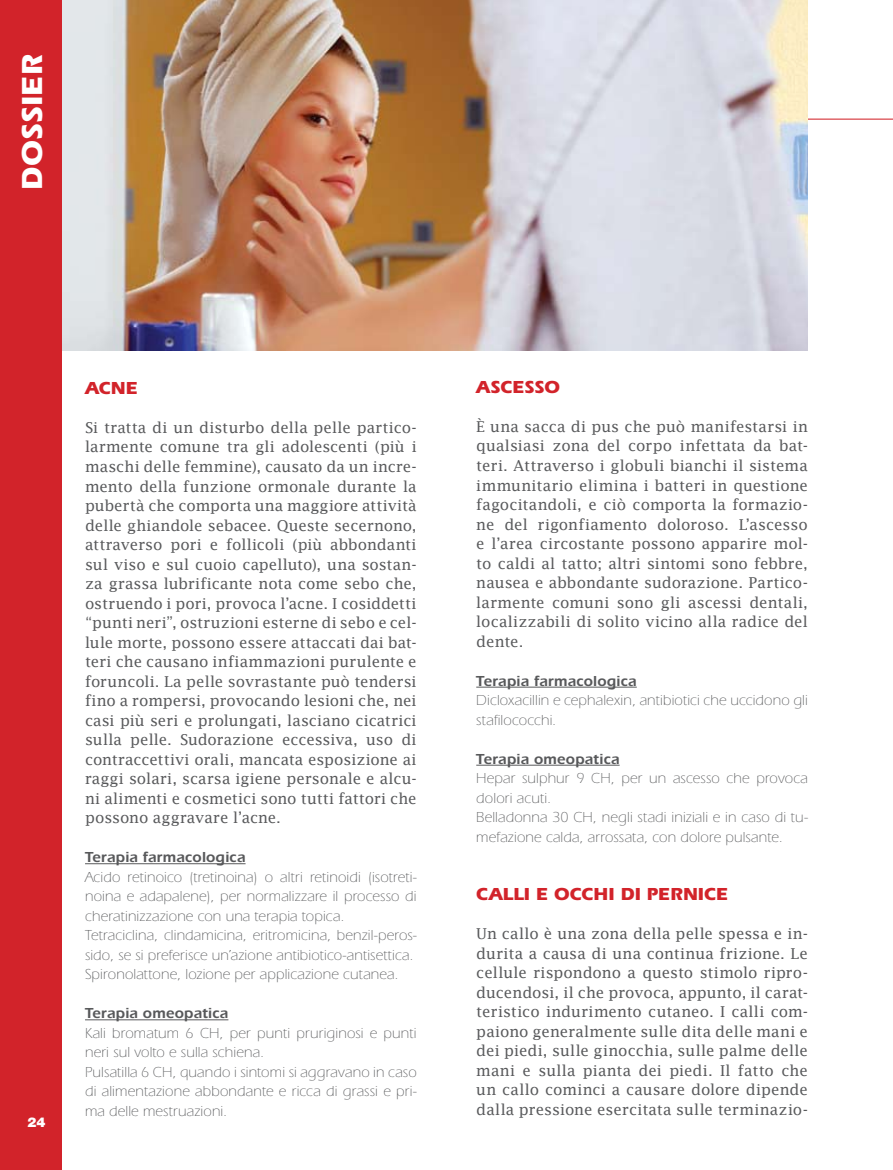
<style>
.page{position:relative;width:893px;height:1170px;background:#fff}
.page>*{position:absolute;margin:0;border:0;box-sizing:border-box;transform-origin:0 0}
.t1{font:700 30px "Itc Eras";color:#fff}
.t2{font:700 18px "Itc Eras";color:#d2232a}
.t3{font:15px/19.5px "Lucida Fax";letter-spacing:.005em;color:#58595b;text-align:justify}
.t4{font:300 15px/19.5px "Itc Eras";letter-spacing:.01em;color:#58595b}
.t5{font:600 15px "Itc Eras";letter-spacing:.01em;color:#58595b}
.t6{font:900 13.5px "Helvetica Neue";color:#fff}
</style>
<div class="page">
<hr style="left:0;top:119px;width:893px;height:1px;background:#d2232a">
<img style="left:62px;top:0;width:746px;height:351px">
<div style="left:0;top:0;width:62px;height:1169px;background:#d2232a"></div>
<hr style="left:85px;top:863px;width:161px;height:1px;background:#58595b">
<hr style="left:85px;top:1019px;width:143px;height:1px;background:#58595b">
<hr style="left:476px;top:686px;width:161px;height:1px;background:#58595b">
<hr style="left:476px;top:764px;width:144px;height:1px;background:#58595b">
<h1 class="t1" style="left:22px;top:190px;width:137px;rotate:-90deg">DOSSIER</h1>
<p class="t6" style="left:27px;top:1114px;width:20px">24</p>
<p class="t2" style="left:85px;top:382px;width:54px">ACNE</p>
<p class="t3" style="left:85px;top:417px;width:333px">Si tratta di un disturbo della pelle partico&shy;larmente comune tra gli adolescenti (più i maschi delle femmine), causato da un incre&shy;mento della funzione ormonale durante la pubertà che comporta una maggiore attività delle ghiandole sebacee. Queste secernono, attraverso pori e follicoli (più abbondanti sul viso e sul cuoio capelluto), una sostan&shy;za grassa lubrificante nota come sebo che, ostruendo i pori, provoca l’acne. I cosiddetti “punti neri”, ostruzioni esterne di sebo e cel&shy;lule morte, possono essere attaccati dai bat&shy;teri che causano infiammazioni purulente e foruncoli. La pelle sovrastante può tendersi fino a rompersi, provocando lesioni che, nei casi più seri e prolungati, lasciano cicatrici sulla pelle. Sudorazione eccessiva, uso di contraccettivi orali, mancata esposizione ai raggi solari, scarsa igiene personale e alcu&shy;ni alimenti e cosmetici sono tutti fattori che possono aggravare l’acne.</p>
<p class="t5" style="left:85px;top:852px;width:162px">Terapia farmacologica</p>
<p class="t4" style="left:85px;top:868px;width:333px">Acido retinoico (tretinoina) o altri retinoidi (isotreti&shy;noina e adapalene), per normalizzare il processo di cheratinizzazione con una terapia topica.<br>Tetraciclina, clindamicina, eritromicina, benzil-peros&shy;sido, se si preferisce un’azione antibiotico-antisettica.<br>Spironolattone, lozione per applicazione cutanea.</p>
<p class="t5" style="left:85px;top:1008px;width:145px">Terapia omeopatica</p>
<p class="t4" style="left:85px;top:1024px;width:333px">Kali bromatum 6 CH, per punti pruriginosi e punti neri sul volto e sulla schiena.<br>Pulsatilla 6 CH, quando i sintomi si aggravano in caso di alimentazione abbondante e ricca di grassi e pri&shy;ma delle mestruazioni.</p>
<p class="t2" style="left:476px;top:381px;width:85px">ASCESSO</p>
<p class="t3" style="left:476px;top:416px;width:333px">È una sacca di pus che può manifestarsi in qualsiasi zona del corpo infettata da bat&shy;teri. Attraverso i globuli bianchi il sistema immunitario elimina i batteri in questione fagocitandoli, e ciò comporta la formazio&shy;ne del rigonfiamento doloroso. L’ascesso e l’area circostante possono apparire mol&shy;to caldi al tatto; altri sintomi sono febbre, nausea e abbondante sudorazione. Partico&shy;larmente comuni sono gli ascessi dentali, localizzabili di solito vicino alla radice del dente.</p>
<p class="t5" style="left:476px;top:675px;width:162px">Terapia farmacologica</p>
<p class="t4" style="left:476px;top:692px;width:333px">Dicloxacillin e cephalexin, antibiotici che uccidono gli stafilococchi.</p>
<p class="t5" style="left:476px;top:753px;width:145px">Terapia omeopatica</p>
<p class="t4" style="left:476px;top:770px;width:333px">Hepar sulphur 9 CH, per un ascesso che provoca dolori acuti.<br>Belladonna 30 CH, negli stadi iniziali e in caso di tu&shy;mefazione calda, arrossata, con dolore pulsante.</p>
<p class="t2" style="left:476px;top:888px;width:254px">CALLI E OCCHI DI PERNICE</p>
<p class="t3" style="left:476px;top:923px;width:333px">Un callo è una zona della pelle spessa e in&shy;durita a causa di una continua frizione. Le cellule rispondono a questo stimolo ripro&shy;ducendosi, il che provoca, appunto, il carat&shy;teristico indurimento cutaneo. I calli com&shy;paiono generalmente sulle dita delle mani e dei piedi, sulle ginocchia, sulle palme delle mani e sulla pianta dei piedi. Il fatto che un callo cominci a causare dolore dipende dalla pressione esercitata sulle terminazio-</p>
</div>
